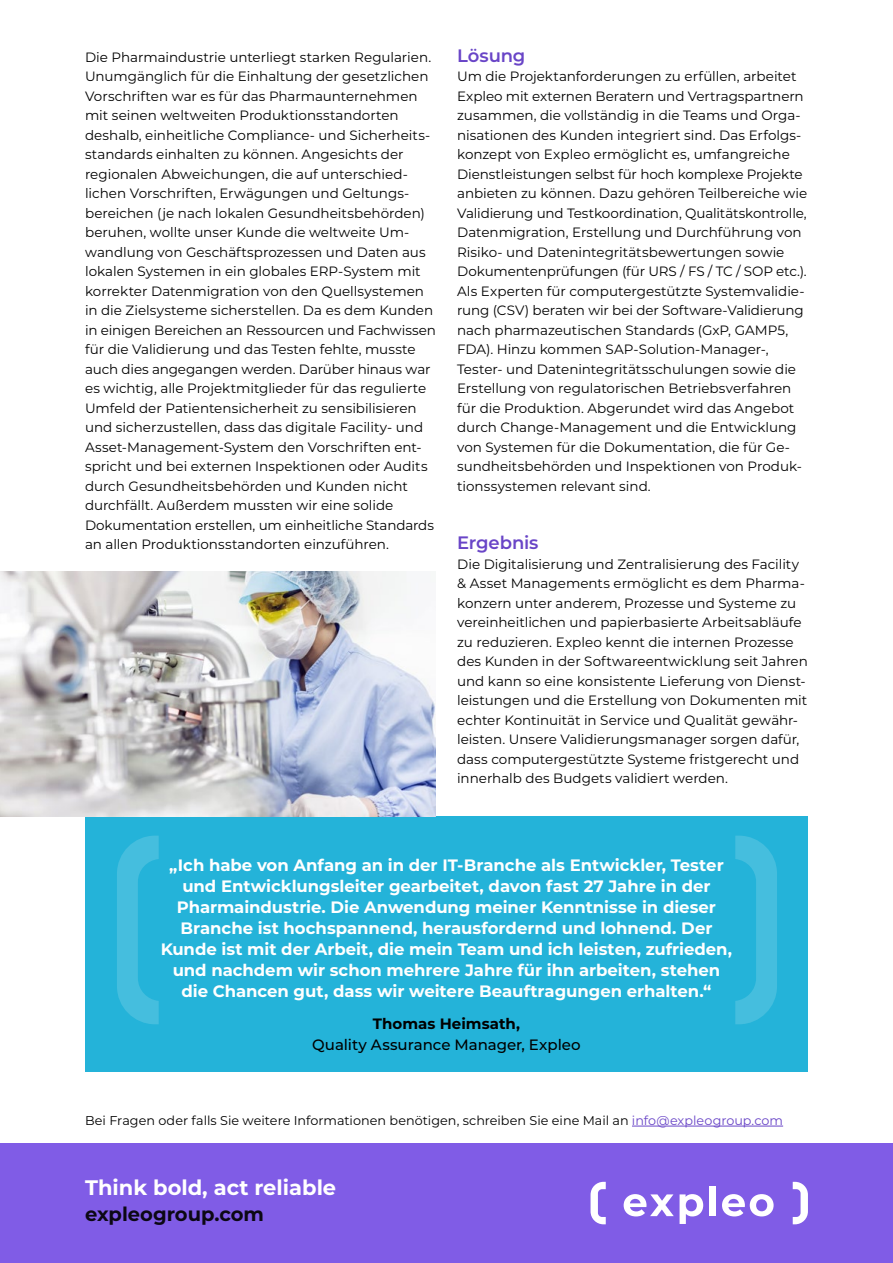
<style>
.page{position:relative;width:893px;height:1263px;background:#fff}
.page>*{position:absolute;margin:0;border:0;box-sizing:border-box;transform-origin:0 0}
.t1{font:700 21px "Montserrat";color:#fff}
.t2{font:700 19.5px "Montserrat";color:#0c0814}
.t3{font:600 18px "Montserrat";letter-spacing:-.005em;color:#6945c7}
.t4{font:700 16.5px/21px "Montserrat";letter-spacing:-.005em;color:#fff;text-align:center}
.t5{font:500 15px "Montserrat";color:#000}
.t6{font:700 15px "Montserrat";color:#000}
.t7{font:13.5px/19.5px "Montserrat";color:#000}
.t8{font:12.75px "Montserrat";color:#000}
.s1{color:#6945c7}
</style>
<div class="page">
<div style="left:85px;top:816px;width:723px;height:255px;background:#24b3d9"></div>
<div style="left:0;top:1143px;width:893px;height:120px;background:#805ce6"></div>
<svg style="left:590px;top:1182px;width:16px;height:42px"></svg>
<svg style="left:793px;top:1182px;width:15px;height:42px"></svg>
<svg style="left:624px;top:1194px;width:50px;height:22px"></svg>
<svg style="left:680px;top:1194px;width:23px;height:30px"></svg>
<div style="left:710px;top:1186px;width:6px;height:30px;background:#fff"></div>
<svg style="left:722px;top:1194px;width:52px;height:22px"></svg>
<svg style="left:117px;top:836px;width:42px;height:188px"></svg>
<svg style="left:735px;top:836px;width:42px;height:188px"></svg>
<img style="left:0;top:572px;width:436px;height:244px">
<hr style="left:632px;top:1126px;width:151px;height:1px;background:#6945c7">
<p class="t7" style="left:85px;top:47px;width:352px">Die Pharmaindustrie unterliegt starken Regularien.<br>Unumgänglich für die Einhaltung der gesetzlichen Vorschriften war es für das Pharmaunternehmen mit seinen weltweiten Produktionsstandorten deshalb, einheitliche Compliance- und Sicherheits&shy;standards einhalten zu können. Angesichts der regionalen Abweichungen, die auf unterschied&shy;lichen Vorschriften, Erwägungen und Geltungs&shy;bereichen (je nach lokalen Gesundheitsbehörden) beruhen, wollte unser Kunde die weltweite Um&shy;wandlung von Geschäftsprozessen und Daten aus lokalen Systemen in ein globales ERP-System mit korrekter Datenmigration von den Quellsystemen in die Zielsysteme sicherstellen. Da es dem Kunden in einigen Bereichen an Ressourcen und Fachwissen für die Validierung und das Testen fehlte, musste auch dies angegangen werden. Darüber hinaus war es wichtig, alle Projektmitglieder für das regulierte Umfeld der Patientensicherheit zu sensibilisieren und sicherzustellen, dass das digitale Facility- und Asset-Management-System den Vorschriften ent&shy;spricht und bei externen Inspektionen oder Audits durch Gesundheitsbehörden und Kunden nicht durchfällt. Außerdem mussten wir eine solide Dokumentation erstellen, um einheitliche Standards an allen Produktionsstandorten einzuführen.</p>
<h3 class="t3" style="left:457px;top:43px;width:70px">Lösung</h3>
<p class="t7" style="left:457px;top:66px;width:352px">Um die Projektanforderungen zu erfüllen, arbeitet Expleo mit externen Beratern und Vertragspartnern zusammen, die vollständig in die Teams und Orga&shy;nisationen des Kunden integriert sind. Das Erfolgs&shy;konzept von Expleo ermöglicht es, umfangreiche Dienstleistungen selbst für hoch komplexe Projekte anbieten zu können. Dazu gehören Teilbereiche wie Validierung und Testkoordination, Qualitätskontrolle, Datenmigration, Erstellung und Durchführung von Risiko- und Datenintegritätsbewertungen sowie Dokumentenprüfungen (für URS / FS / TC / SOP etc.).<br>Als Experten für computergestützte Systemvalidie&shy;rung (CSV) beraten wir bei der Software-Validierung nach pharmazeutischen Standards (GxP, GAMP5, FDA). Hinzu kommen SAP-Solution-Manager-, Tester- und Datenintegritätsschulungen sowie die Erstellung von regulatorischen Betriebsverfahren für die Produktion. Abgerundet wird das Angebot durch Change-Management und die Entwicklung von Systemen für die Dokumentation, die für Ge&shy;sundheitsbehörden und Inspektionen von Produk&shy;tionssystemen relevant sind.</p>
<h3 class="t3" style="left:457px;top:530px;width:83px">Ergebnis</h3>
<p class="t7" style="left:457px;top:554px;width:352px">Die Digitalisierung und Zentralisierung des Facility &amp; Asset Managements ermöglicht es dem Pharma&shy;konzern unter anderem, Prozesse und Systeme zu vereinheitlichen und papierbasierte Arbeitsabläufe zu reduzieren. Expleo kennt die internen Prozesse des Kunden in der Softwareentwicklung seit Jahren und kann so eine konsistente Lieferung von Dienst&shy;leistungen und die Erstellung von Dokumenten mit echter Kontinuität in Service und Qualität gewähr&shy;leisten. Unsere Validierungsmanager sorgen dafür, dass computergestützte Systeme fristgerecht und innerhalb des Budgets validiert werden.</p>
<p class="t4" style="left:161px;top:854px;width:573px">„Ich habe von Anfang an in der IT-Branche als Entwickler, Tester und Entwicklungsleiter gearbeitet, davon fast 27 Jahre in der Pharmaindustrie. Die Anwendung meiner Kenntnisse in dieser Branche ist hochspannend, herausfordernd und lohnend. Der Kunde ist mit der Arbeit, die mein Team und ich leisten, zufrieden, und nachdem wir schon mehrere Jahre für ihn arbeiten, stehen die Chancen gut, dass wir weitere Beauftragungen erhalten.“</p>
<p class="t6" style="left:373px;top:1012px;width:149px">Thomas Heimsath,</p>
<p class="t5" style="left:312px;top:1034px;width:270px">Quality Assurance Manager, Expleo</p>
<p class="t8" style="left:85px;top:1111px;width:700px">Bei Fragen oder falls Sie weitere Informationen benötigen, schreiben Sie eine Mail an <span class="s1">info@expleogroup.com</span></p>
<h1 class="t1" style="left:85px;top:1172px;width:253px">Think bold, act reliable</h1>
<h2 class="t2" style="left:85px;top:1199px;width:180px">expleogroup.com</h2>
</div>
